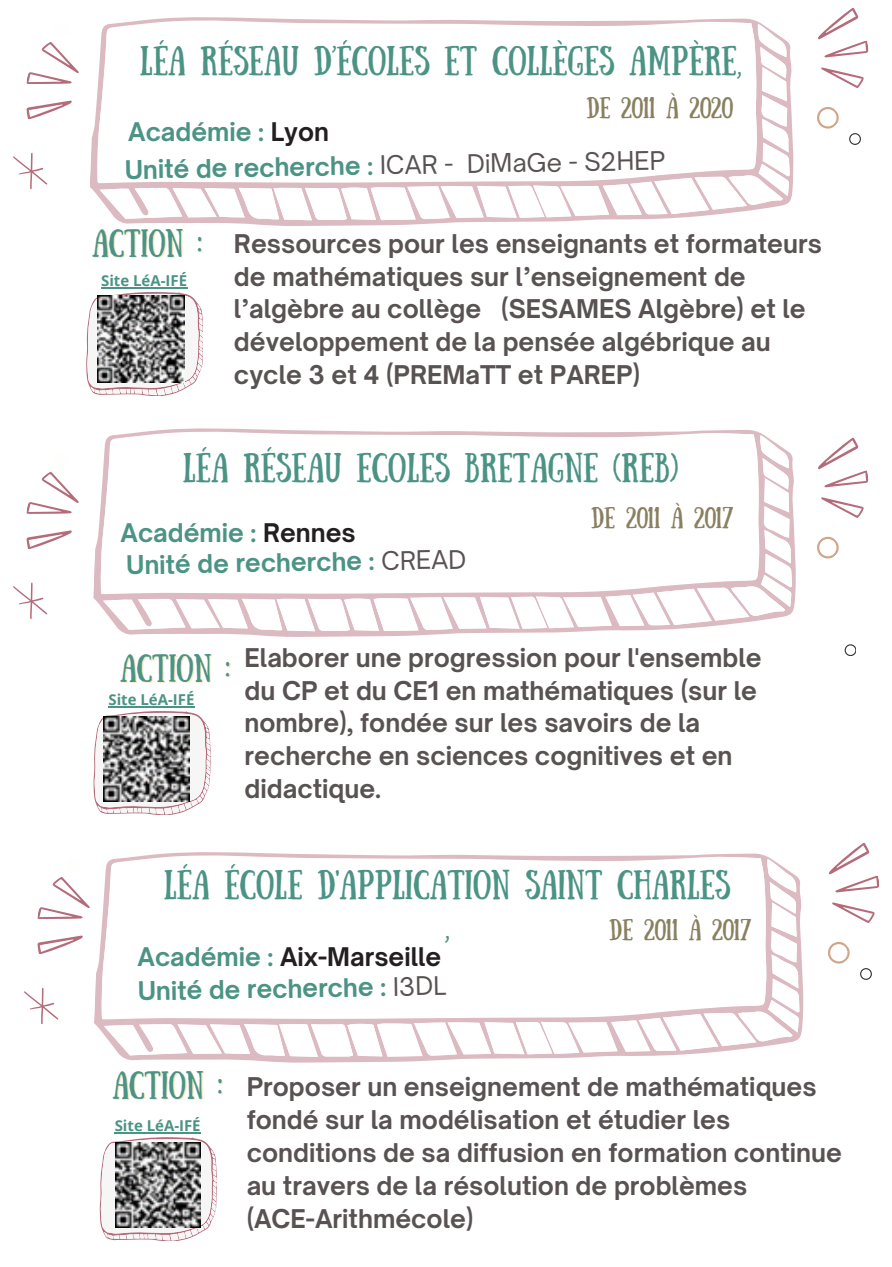
<style>
.page{position:relative;width:892px;height:1267px;background:#fff}
.page>*{position:absolute;margin:0;border:0;box-sizing:border-box;transform-origin:0 0}
.t1{font:29.4px "Sunday";color:#4b9384}
.t2{font:27.9px "Sunday";color:#4b9384}
.t3{font:700 24.6px/33px "Open Sauce One";color:#595252}
.t4{font:700 24.6px "Open Sauce One";color:#4b9384}
.t5{font:700 24.6px "Open Sauce One";color:#231f20}
.t6{font:21.3px "Sunday";color:#88805f}
.t7{font:700 15px "Open Sans";color:#4b9384}
.s1{color:#231f20}
.s2{font-weight:400;color:#595252}
.s3{color:#4b9384}
</style>
<div class="page">
<svg style="left:818px;top:8px;width:51px;height:80px"></svg>
<svg style="left:13px;top:152px;width:35px;height:38px"></svg>
<svg style="left:26px;top:42px;width:53px;height:78px"></svg>
<svg style="left:849px;top:133px;width:11px;height:11px"></svg>
<svg style="left:817px;top:107px;width:22px;height:22px"></svg>
<svg style="left:96px;top:17px;width:697px;height:209px"></svg>
<svg style="left:86px;top:292px;width:117px;height:103px"></svg>
<svg style="left:818px;top:437px;width:51px;height:81px"></svg>
<svg style="left:13px;top:582px;width:35px;height:37px"></svg>
<svg style="left:26px;top:471px;width:53px;height:78px"></svg>
<svg style="left:844px;top:644px;width:11px;height:11px"></svg>
<svg style="left:817px;top:536px;width:22px;height:23px"></svg>
<svg style="left:99px;top:428px;width:696px;height:209px"></svg>
<svg style="left:93px;top:711px;width:117px;height:103px"></svg>
<hr style="left:101px;top:287px;width:86px;height:2px;background:#4b9384">
<hr style="left:108px;top:706px;width:86px;height:2px;background:#4b9384">
<svg style="left:829px;top:843px;width:51px;height:80px"></svg>
<svg style="left:24px;top:987px;width:35px;height:38px"></svg>
<svg style="left:37px;top:877px;width:53px;height:77px"></svg>
<svg style="left:828px;top:942px;width:43px;height:37px"></svg>
<svg style="left:100px;top:852px;width:703px;height:211px"></svg>
<svg style="left:100px;top:1137px;width:116px;height:103px"></svg>
<hr style="left:115px;top:1133px;width:86px;height:1px;background:#4b9384">
<img style="left:115px;top:1142px;width:86px;height:85px">
<img style="left:104px;top:716px;width:85px;height:86px">
<img style="left:97px;top:295px;width:88px;height:88px">
<p class="t1" style="left:140px;top:40px;width:603px">LÉA RÉSEAU D’ÉCOLES ET COLLÈGES AMPÈRE,</p>
<p class="t6" style="left:586px;top:93px;width:148px">DE 2011 À 2020</p>
<p class="t4" style="left:128px;top:116px;width:202px">Académie : <span class="s1">Lyon</span></p>
<p class="t4" style="left:125px;top:154px;width:541px;rotate:-1deg">Unité de recherche : <span class="s2">ICAR - DiMaGe - S2HEP</span></p>
<p class="t2" style="left:92px;top:223px;width:111px">ACTION :</p>
<p class="t7" style="left:101px;top:270px;width:87px">Site LéA-IFÉ</p>
<p class="t3" style="left:234px;top:227px;width:589px">Ressources pour les enseignants et formateurs de mathématiques sur l’enseignement de l’algèbre au collège (SESAMES Algèbre) et le développement de la pensée algébrique au cycle 3 et 4 (PREMaTT et PAREP)</p>
<p class="t1" style="left:183px;top:447px;width:497px">LÉA RÉSEAU ECOLES BRETAGNE (REB)</p>
<p class="t6" style="left:591px;top:503px;width:143px">DE 2011 À 2017</p>
<p class="t4" style="left:120px;top:517px;width:236px">Académie : <span class="s1">Rennes</span></p>
<p class="t4" style="left:126px;top:550px;width:341px;rotate:-1deg">Unité de recherche : <span class="s2">CREAD</span></p>
<p class="t2" style="left:120px;top:648px;width:111px">ACTION :</p>
<p class="t7" style="left:108px;top:689px;width:87px">Site LéA-IFÉ</p>
<p class="t3" style="left:244px;top:641px;width:518px">Elaborer une progression pour l'ensemble du CP et du CE1 en mathématiques (sur le nombre), fondée sur les savoirs de la recherche en sciences cognitives et en didactique.</p>
<p class="t1" style="left:164px;top:864px;width:568px">LÉA ÉCOLE D'APPLICATION SAINT CHARLES</p>
<p class="t1" style="left:445px;top:904px;width:6px">,</p>
<p class="t6" style="left:609px;top:914px;width:143px">DE 2011 À 2017</p>
<p class="t5" style="left:137px;top:941px;width:305px"><span class="s3">Académie :</span> Aix-Marseille</p>
<p class="t4" style="left:138px;top:975px;width:310px;rotate:-1deg">Unité de recherche : <span class="s2">I3DL</span></p>
<p class="t2" style="left:112px;top:1065px;width:111px">ACTION :</p>
<p class="t7" style="left:115px;top:1115px;width:87px">Site LéA-IFÉ</p>
<p class="t3" style="left:247px;top:1070px;width:596px">Proposer un enseignement de mathématiques fondé sur la modélisation et étudier les conditions de sa diffusion en formation continue au travers de la résolution de problèmes</p>
<p class="t3" style="left:247px;top:1202px;width:228px">(ACE-Arithmécole)</p>
</div>
